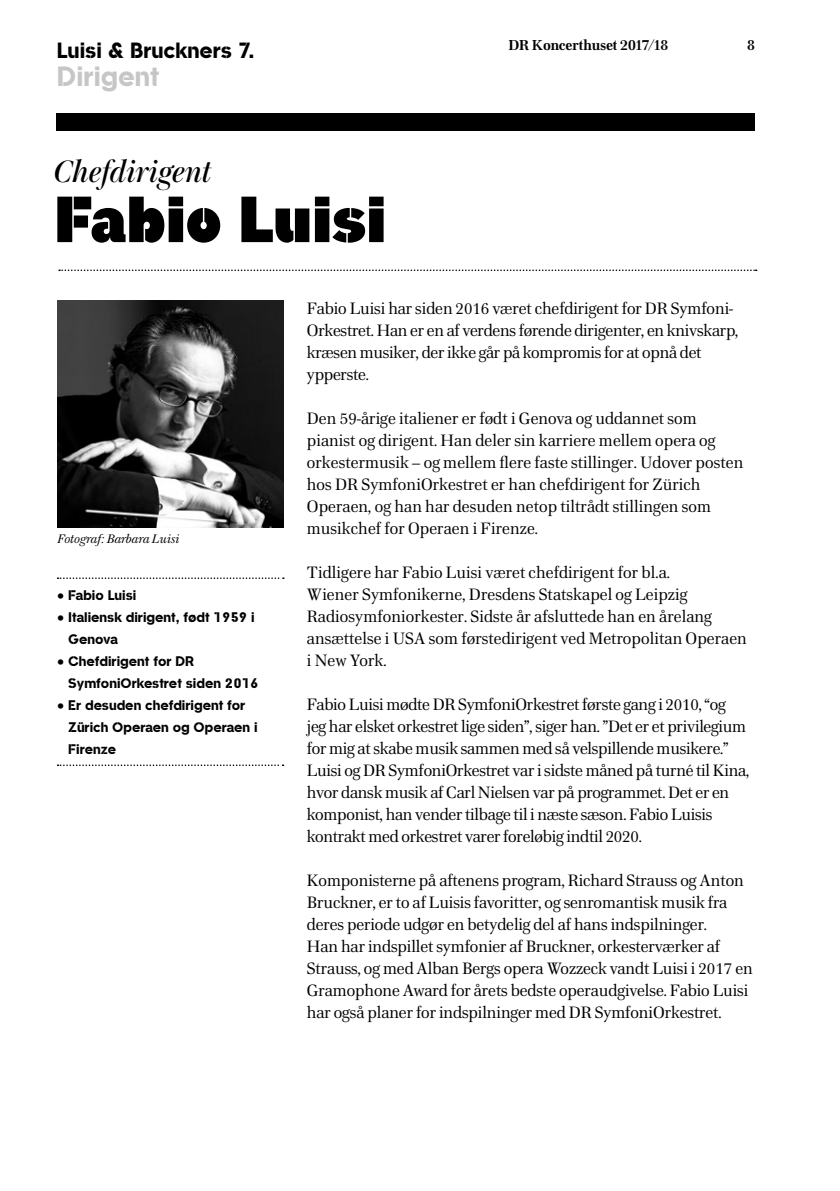
<style>
.page{position:relative;width:840px;height:1191px;background:#fff}
.page>*{position:absolute;margin:0;border:0;box-sizing:border-box;transform-origin:0 0}
.t1{font:700 56px "Nouvel";letter-spacing:.005em;color:#000;scale:.95 1}
.t2{font:italic 600 30px "Home Display";letter-spacing:-.005em;color:#000;scale:.95 1}
.t3{font:24px "Nouvel";color:#c6c6c6}
.t4{font:19px "Nouvel";color:#000}
.t5{font:16px/22px "Home Text";color:#000}
.t6{font:700 14px "Home Text";letter-spacing:-.01em;color:#000}
.t7{font:12px/22px "Nouvel";color:#000}
.t8{font:italic 12px "Home Text";color:#000}
</style>
<div class="page">
<div style="left:57px;top:113px;width:697px;height:17px;background:#000"></div>
<img style="left:57px;top:300px;width:227px;height:227px">
<svg style="left:58px;top:577px;width:226px;height:2px"></svg>
<svg style="left:58px;top:764px;width:225px;height:2px"></svg>
<svg style="left:59px;top:269px;width:697px;height:2px"></svg>
<p class="t4" style="left:57px;top:38px;width:199px">Luisi &amp; Bruckners 7.</p>
<h3 class="t3" style="left:57px;top:61px;width:104px">Dirigent</h3>
<h2 class="t2" style="left:52px;top:152px;width:167px">Chefdirigent</h2>
<h1 class="t1" style="left:54px;top:184px;width:350px">Fabio Luisi</h1>
<p class="t6" style="left:508px;top:36px;width:161px">DR Koncerthuset 2017/18</p>
<p class="t6" style="left:746px;top:36px;width:9px">8</p>
<p class="t8" style="left:57px;top:531px;width:123px">Fotograf: Barbara Luisi</p>
<p class="t7" style="left:57px;top:584px;width:81px">• Fabio Luisi</p>
<p class="t7" style="left:68px;top:606px;width:188px;text-indent:-11px">• Italiensk dirigent, født 1959 i<br>Genova</p>
<p class="t7" style="left:68px;top:650px;width:192px;text-indent:-11px">• Chefdirigent for DR<br>SymfoniOrkestret siden 2016</p>
<p class="t7" style="left:68px;top:694px;width:191px;text-indent:-11px">• Er desuden chefdirigent for<br>Zürich Operaen og Operaen i<br>Firenze</p>
<p class="t5" style="left:307px;top:297px;width:433px">Fabio Luisi har siden 2016 været chefdirigent for DR Symfoni-Orkestret. Han er en af verdens førende dirigenter, en knivskarp, kræsen musiker, der ikke går på kompromis for at opnå det ypperste.</p>
<p class="t5" style="left:307px;top:407px;width:437px">Den 59-årige italiener er født i Genova og uddannet som pianist og dirigent. Han deler sin karriere mellem opera og orkestermusik – og mellem flere faste stillinger. Udover posten hos DR SymfoniOrkestret er han chefdirigent for Zürich Operaen, og han har desuden netop tiltrådt stillingen som musikchef for Operaen i Firenze.</p>
<p class="t5" style="left:307px;top:561px;width:441px">Tidligere har Fabio Luisi været chefdirigent for bl.a.<br>Wiener Symfonikerne, Dresdens Statskapel og Leipzig Radiosymfoniorkester. Sidste år afsluttede han en årelang ansættelse i USA som førstedirigent ved Metropolitan Operaen i New York.</p>
<p class="t5" style="left:307px;top:693px;width:443px">Fabio Luisi mødte DR SymfoniOrkestret første gang i 2010, “og jeg har elsket orkestret lige siden”, siger han. ”Det er et privilegium for mig at skabe musik sammen med så velspillende musikere.” Luisi og DR SymfoniOrkestret var i sidste måned på turné til Kina, hvor dansk musik af Carl Nielsen var på programmet. Det er en komponist, han vender tilbage til i næste sæson. Fabio Luisis kontrakt med orkestret varer foreløbig indtil 2020.</p>
<p class="t5" style="left:307px;top:869px;width:447px">Komponisterne på aftenens program, Richard Strauss og Anton Bruckner, er to af Luisis favoritter, og senromantisk musik fra deres periode udgør en betydelig del af hans indspilninger.<br>Han har indspillet symfonier af Bruckner, orkesterværker af Strauss, og med Alban Bergs opera Wozzeck vandt Luisi i 2017 en Gramophone Award for årets bedste operaudgivelse. Fabio Luisi har også planer for indspilninger med DR SymfoniOrkestret.</p>
</div>
